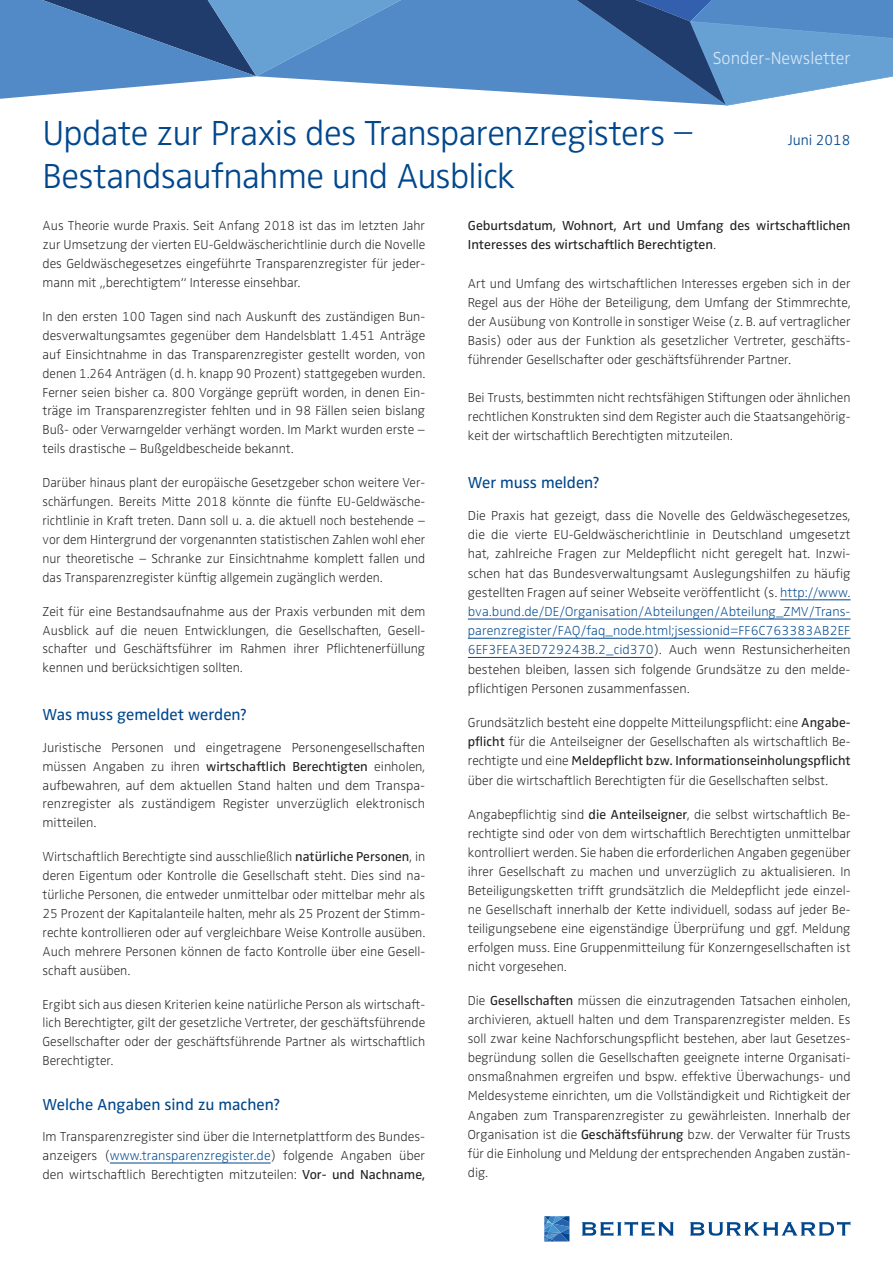
<style>
.page{position:relative;width:893px;height:1263px;background:#fff}
.page>*{position:absolute;margin:0;border:0;box-sizing:border-box;transform-origin:0 0}
.t1{font:300 36px/43.2px "Zwo OT";letter-spacing:-.02em;color:#01478d}
.t2{font:300 18px "Zwo OT";color:#d6e5f5}
.Fließtext_9_pt{font:16.5px "Zwo OT";color:#01478d}
.t3{font:300 15px "Zwo OT";color:#01478d}
.Fließtext_9_pt-2{font:300 expanded 13.5px/18.9px "Zwo OT";color:#231f20;text-align:justify}
.Aufzählung_schwarz_9{font:300 expanded 13.5px/18.9px "Zwo OT";color:#231f20;text-align:justify}
._3-Überschrift_11_pt{font:300 expanded 13.5px/19px "Zwo OT";color:#231f20;text-align:justify}
.Aufzählung_schwarz_9-2{font:13.5px/19px "Zwo OT";color:#231f20}
.s1{font-stretch:expanded}
.s2{font-weight:400;font-stretch:normal}
.s3{color:#01478d}
.s4{font-weight:300;font-stretch:expanded}
</style>
<div class="page">
<div style="left:428px;top:0;width:130px;height:95px;background:#518ac6"></div>
<svg style="left:0;top:0;width:428px;height:99px;background:#6693c3"></svg>
<svg style="left:558px;top:0;width:335px;height:106px;background:#6191c3"></svg>
<svg style="left:582px;top:1221px;width:92px;height:15px"></svg>
<svg style="left:544px;top:1216px;width:25px;height:25px"></svg>
<svg style="left:690px;top:1221px;width:160px;height:14px"></svg>
<hr style="left:780px;top:599px;width:71px;height:1px;background:#01478d">
<hr style="left:468px;top:619px;width:382px;height:1px;background:#01478d">
<hr style="left:468px;top:638px;width:382px;height:1px;background:#01478d">
<hr style="left:468px;top:657px;width:186px;height:1px;background:#01478d">
<hr style="left:110px;top:1163px;width:161px;height:1px;background:#01478d">
<h2 class="t2" style="left:713px;top:47px;width:139px">Sonder-Newsletter</h2>
<h1 class="t1" style="left:43px;top:112px;width:653px">Update zur Praxis des Transparenzregisters <span class="s1">–<br></span>Bestandsaufnahme und Ausblick</h1>
<p class="t3" style="left:788px;top:131px;width:64px">Juni 2018</p>
<p class="Fließtext_9_pt-2" style="left:43px;top:217px;width:384px">Aus Theorie wurde Praxis. Seit Anfang 2018 ist das im letzten Jahr zur Umsetzung der vierten EU-Geldwäscherichtlinie durch die Novelle des Geldwäschegesetzes eingeführte Transparenzregister für jeder&shy;mann mit „berechtigtem“ Interesse einsehbar.</p>
<p class="Fließtext_9_pt-2" style="left:43px;top:307px;width:384px">In den ersten 100 Tagen sind nach Auskunft des zuständigen Bun&shy;desverwaltungsamtes gegenüber dem Handelsblatt 1.451 Anträge auf Einsichtnahme in das Transparenzregister gestellt worden, von denen 1.264 Anträgen (d. h. knapp 90 Prozent) stattgegeben wurden.<br>Ferner seien bisher ca. 800 Vorgänge geprüft worden, in denen Ein&shy;träge im Transparenzregister fehlten und in 98 Fällen seien bislang Buß- oder Verwarngelder verhängt worden. Im Markt wurden erste – teils drastische – Bußgeldbescheide bekannt.</p>
<p class="Fließtext_9_pt-2" style="left:43px;top:474px;width:384px">Darüber hinaus plant der europäische Gesetzgeber schon weitere Ver&shy;schärfungen. Bereits Mitte 2018 könnte die fünfte EU-Geldwäsche&shy;richtlinie in Kraft treten. Dann soll u. a. die aktuell noch bestehende – vor dem Hintergrund der vorgenannten statistischen Zahlen wohl eher nur theoretische – Schranke zur Einsichtnahme komplett fallen und das Transparenzregister künftig allgemein zugänglich werden.</p>
<p class="Fließtext_9_pt-2" style="left:43px;top:602px;width:384px">Zeit für eine Bestandsaufnahme aus der Praxis verbunden mit dem Ausblick auf die neuen Entwicklungen, die Gesellschaften, Gesell&shy;schafter und Geschäftsführer im Rahmen ihrer Pflichtenerfüllung kennen und berücksichtigen sollten.</p>
<p class="Fließtext_9_pt" style="left:43px;top:705px;width:206px">Was muss gemeldet werden?</p>
<p class="Aufzählung_schwarz_9" style="left:43px;top:738px;width:384px">Juristische Personen und eingetragene Personengesellschaften müssen Angaben zu ihren <span class="s2">wirtschaftlich Berechtigten</span> einholen, aufbewahren, auf dem aktuellen Stand halten und dem Transpa&shy;renzregister als zuständigem Register unverzüglich elektronisch mitteilen.</p>
<p class="Aufzählung_schwarz_9" style="left:43px;top:848px;width:384px">Wirtschaftlich Berechtigte sind ausschließlich <span class="s2">natürliche Personen</span>, in deren Eigentum oder Kontrolle die Gesellschaft steht. Dies sind na&shy;türliche Personen, die entweder unmittelbar oder mittelbar mehr als 25 Prozent der Kapitalanteile halten, mehr als 25 Prozent der Stimm&shy;rechte kontrollieren oder auf vergleichbare Weise Kontrolle ausüben.<br>Auch mehrere Personen können de facto Kontrolle über eine Gesell&shy;schaft ausüben.</p>
<p class="Aufzählung_schwarz_9" style="left:43px;top:995px;width:384px">Ergibt sich aus diesen Kriterien keine natürliche Person als wirtschaft&shy;lich Berechtigter, gilt der gesetzliche Vertreter, der geschäftsführende Gesellschafter oder der geschäftsführende Partner als wirtschaftlich Berechtigter.</p>
<p class="Fließtext_9_pt" style="left:43px;top:1095px;width:239px">Welche Angaben sind zu machen?</p>
<p class="Aufzählung_schwarz_9" style="left:43px;top:1128px;width:384px">Im Transparenzregister sind über die Internetplattform des Bundes&shy;anzeigers (<span class="s3">www.transparenzregister.de</span>) folgende Angaben über den wirtschaftlich Berechtigten mitzuteilen: <span class="s2">Vor- und Nachname,</span></p>
<p class="Aufzählung_schwarz_9-2" style="left:468px;top:217px;width:384px">Geburtsdatum, Wohnort, Art und Umfang des wirtschaftlichen<br>Interesses des wirtschaftlich Berechtigten<span class="s4">.</span></p>
<p class="_3-Überschrift_11_pt" style="left:468px;top:274px;width:384px">Art und Umfang des wirtschaftlichen Interesses ergeben sich in der Regel aus der Höhe der Beteiligung, dem Umfang der Stimmrechte, der Ausübung von Kontrolle in sonstiger Weise (z. B. auf vertraglicher Basis) oder aus der Funktion als gesetzlicher Vertreter, geschäfts&shy;führender Gesellschafter oder geschäftsführender Partner.</p>
<p class="_3-Überschrift_11_pt" style="left:468px;top:389px;width:384px">Bei Trusts, bestimmten nicht rechtsfähigen Stiftungen oder ähnlichen rechtlichen Konstrukten sind dem Register auch die Staatsangehörig&shy;keit der wirtschaftlich Berechtigten mitzuteilen.</p>
<p class="Fließtext_9_pt" style="left:468px;top:473px;width:133px">Wer muss melden?</p>
<p class="Fließtext_9_pt-2" style="left:468px;top:506px;width:384px">Die Praxis hat gezeigt, dass die Novelle des Geldwäschegesetzes, die die vierte EU-Geldwäscherichtlinie in Deutschland umgesetzt hat, zahlreiche Fragen zur Meldepflicht nicht geregelt hat. Inzwi&shy;schen hat das Bundesverwaltungsamt Auslegungshilfen zu häufig gestellten Fragen auf seiner Webseite veröffentlicht (s. <span class="s3">http://www. bva.bund.de/DE/Organisation/Abteilungen/Abteilung_ZMV/Trans&shy;parenzregister/FAQ/faq_node.html;jsessionid=FF6C763383AB2EF 6EF3FEA3ED729243B.2_cid370</span>). Auch wenn Restunsicherheiten bestehen bleiben, lassen sich folgende Grundsätze zu den melde&shy;pflichtigen Personen zusammenfassen.</p>
<p class="Fließtext_9_pt-2" style="left:468px;top:713px;width:384px">Grundsätzlich besteht eine doppelte Mitteilungspflicht: eine <span class="s2">Angabe&shy;pflicht</span> für die Anteilseigner der Gesellschaften als wirtschaftlich Be&shy;rechtigte und eine <span class="s2">Meldepflicht bzw. Informationseinholungspflicht </span>über die wirtschaftlich Berechtigten für die Gesellschaften selbst.</p>
<p class="Fließtext_9_pt-2" style="left:468px;top:805px;width:384px">Angabepflichtig sind <span class="s2">die Anteilseigner</span>, die selbst wirtschaftlich Be&shy;rechtigte sind oder von dem wirtschaftlich Berechtigten unmittelbar kontrolliert werden. Sie haben die erforderlichen Angaben gegenüber ihrer Gesellschaft zu machen und unverzüglich zu aktualisieren. In Beteiligungsketten trifft grundsätzlich die Meldepflicht jede einzel&shy;ne Gesellschaft innerhalb der Kette individuell, sodass auf jeder Be&shy;teiligungsebene eine eigenständige Überprüfung und ggf. Meldung erfolgen muss. Eine Gruppenmitteilung für Konzerngesellschaften ist nicht vorgesehen.</p>
<p class="Fließtext_9_pt-2" style="left:468px;top:991px;width:384px">Die <span class="s2">Gesellschaften</span> müssen die einzutragenden Tatsachen einholen, archivieren, aktuell halten und dem Transparenzregister melden. Es soll zwar keine Nachforschungspflicht bestehen, aber laut Gesetzes&shy;begründung sollen die Gesellschaften geeignete interne Organisati&shy;onsmaßnahmen ergreifen und bspw. effektive Überwachungs- und Meldesysteme einrichten, um die Vollständigkeit und Richtigkeit der Angaben zum Transparenzregister zu gewährleisten. Innerhalb der Organisation ist die <span class="s2">Geschäftsführung</span> bzw. der Verwalter für Trusts für die Einholung und Meldung der entsprechenden Angaben zustän&shy;dig.</p>
</div>
